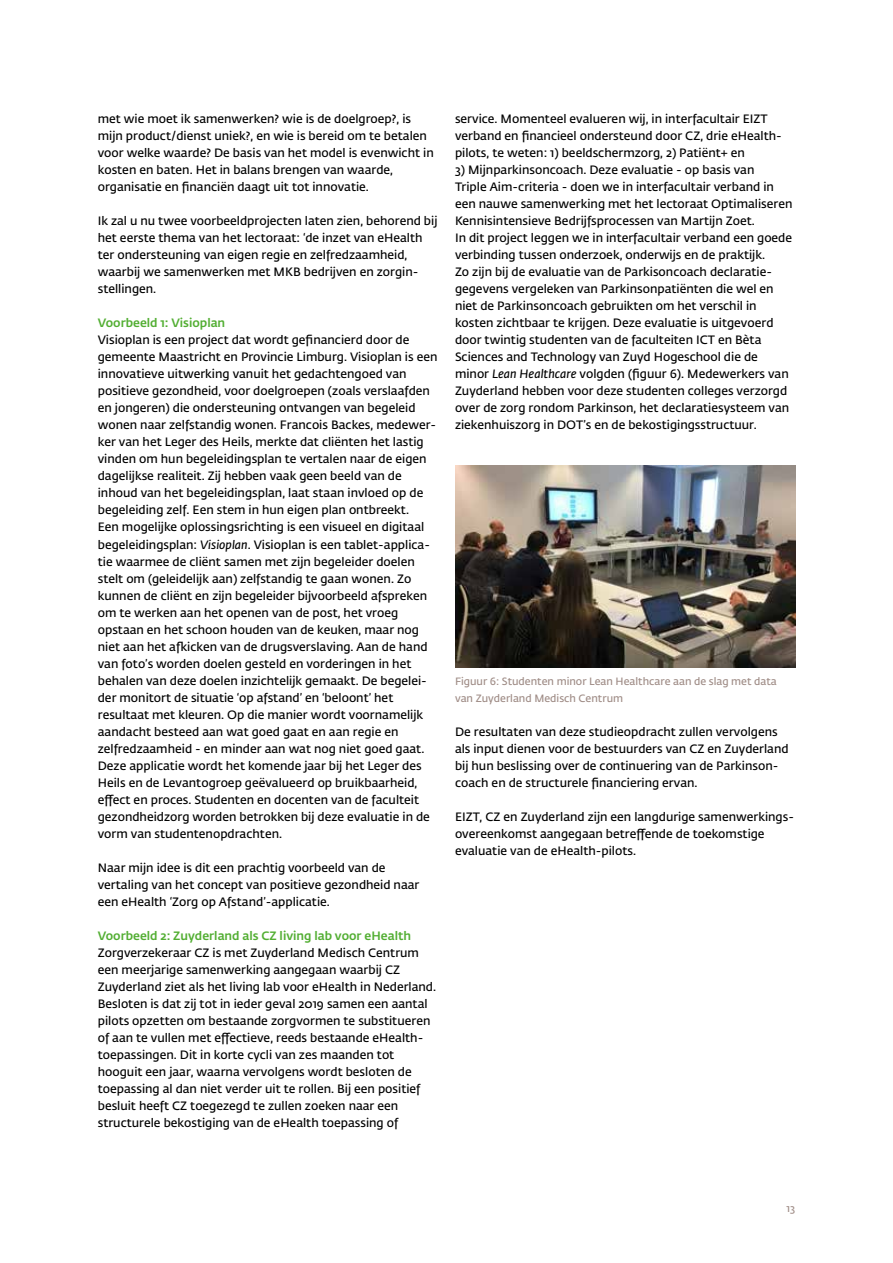
<style>
.page{position:relative;width:893px;height:1263px;background:#fff}
.page>*{position:absolute;margin:0;border:0;box-sizing:border-box;transform-origin:0 0}
.t1{font:600 12px/17px "Fedra Sans Std";color:#000}
.t2{font:500 12px "Fedra Sans Std";color:#52ae32}
.t3{font:600 10.5px/17px "Fedra Sans Std";color:#9f8c86}
.s1{font-style:italic}
</style>
<div class="page">
<img style="left:455px;top:465px;width:340px;height:203px">
<p class="t1" style="left:98px;top:111px;width:337px">met wie moet ik samenwerken? wie is de doelgroep?, is mijn product/dienst uniek?, en wie is bereid om te betalen voor welke waarde? De basis van het model is evenwicht in kosten en baten. Het in balans brengen van waarde, organisatie en financiën daagt uit tot innovatie.</p>
<p class="t1" style="left:98px;top:213px;width:341px">Ik zal u nu twee voorbeeldprojecten laten zien, behorend bij het eerste thema van het lectoraat: ‘de inzet van eHealth ter ondersteuning van eigen regie en zelfredzaamheid, waarbij we samenwerken met MKB bedrijven en zorgin&shy;stellingen.</p>
<p class="t2" style="left:98px;top:316px;width:129px">Voorbeeld 1: Visioplan</p>
<p class="t1" style="left:98px;top:332px;width:341px">Visioplan is een project dat wordt gefinancierd door de gemeente Maastricht en Provincie Limburg. Visioplan is een innovatieve uitwerking vanuit het gedachtengoed van positieve gezondheid, voor doelgroepen (zoals verslaafden en jongeren) die ondersteuning ontvangen van begeleid wonen naar zelfstandig wonen. Francois Backes, medewer&shy;ker van het Leger des Heils, merkte dat cliënten het lastig vinden om hun begeleidingsplan te vertalen naar de eigen dagelijkse realiteit. Zij hebben vaak geen beeld van de inhoud van het begeleidingsplan, laat staan invloed op de begeleiding zelf. Een stem in hun eigen plan ontbreekt.<br>Een mogelijke oplossingsrichting is een visueel en digitaal begeleidingsplan: <span class="s1">Visioplan</span>. Visioplan is een tablet-applica&shy;tie waarmee de cliënt samen met zijn begeleider doelen stelt om (geleidelijk aan) zelfstandig te gaan wonen. Zo kunnen de cliënt en zijn begeleider bijvoorbeeld afspreken om te werken aan het openen van de post, het vroeg opstaan en het schoon houden van de keuken, maar nog niet aan het afkicken van de drugsverslaving. Aan de hand van foto’s worden doelen gesteld en vorderingen in het behalen van deze doelen inzichtelijk gemaakt. De begelei&shy;der monitort de situatie ‘op afstand’ en ‘beloont’ het resultaat met kleuren. Op die manier wordt voornamelijk aandacht besteed aan wat goed gaat en aan regie en zelfredzaamheid - en minder aan wat nog niet goed gaat.<br>Deze applicatie wordt het komende jaar bij het Leger des Heils en de Levantogroep geëvalueerd op bruikbaarheid, effect en proces. Studenten en docenten van de faculteit gezondheidzorg worden betrokken bij deze evaluatie in de vorm van studentenopdrachten.</p>
<p class="t1" style="left:98px;top:859px;width:323px">Naar mijn idee is dit een prachtig voorbeeld van de vertaling van het concept van positieve gezondheid naar een eHealth ‘Zorg op Afstand’-applicatie.</p>
<p class="t2" style="left:98px;top:928px;width:315px">Voorbeeld 2: Zuyderland als CZ living lab voor eHealth</p>
<p class="t1" style="left:98px;top:944px;width:340px">Zorgverzekeraar CZ is met Zuyderland Medisch Centrum een meerjarige samenwerking aangegaan waarbij CZ Zuyderland ziet als het living lab voor eHealth in Nederland.<br>Besloten is dat zij tot in ieder geval 2019 samen een aantal pilots opzetten om bestaande zorgvormen te substitueren of aan te vullen met effectieve, reeds bestaande eHealth&shy;toepassingen. Dit in korte cycli van zes maanden tot hooguit een jaar, waarna vervolgens wordt besloten de toepassing al dan niet verder uit te rollen. Bij een positief besluit heeft CZ toegezegd te zullen zoeken naar een structurele bekostiging van de eHealth toepassing of</p>
<p class="t1" style="left:455px;top:111px;width:328px">service. Momenteel evalueren wij, in interfacultair EIZT verband en financieel ondersteund door CZ, drie eHealth&shy;pilots, te weten: 1) beeldschermzorg, 2) Patiënt+ en</p>
<p class="t1" style="left:455px;top:162px;width:339px">3) Mijnparkinsoncoach. Deze evaluatie - op basis van<br>Triple Aim-criteria - doen we in interfacultair verband in een nauwe samenwerking met het lectoraat Optimaliseren Kennisintensieve Bedrijfsprocessen van Martijn Zoet.<br>In dit project leggen we in interfacultair verband een goede verbinding tussen onderzoek, onderwijs en de praktijk.<br>Zo zijn bij de evaluatie van de Parkisoncoach declaratie&shy;gegevens vergeleken van Parkinsonpatiënten die wel en niet de Parkinsoncoach gebruikten om het verschil in kosten zichtbaar te krijgen. Deze evaluatie is uitgevoerd door twintig studenten van de faculteiten ICT en Bèta Sciences and Technology van Zuyd Hogeschool die de minor <span class="s1">Lean Healthcare</span> volgden (figuur 6). Medewerkers van Zuyderland hebben voor deze studenten colleges verzorgd over de zorg rondom Parkinson, het declaratiesysteem van ziekenhuiszorg in DOT’s en de bekostigingsstructuur.</p>
<p class="t3" style="left:455px;top:673px;width:323px">Figuur 6: Studenten minor Lean Healthcare aan de slag met data van Zuyderland Medisch Centrum</p>
<p class="t1" style="left:455px;top:723px;width:335px">De resultaten van deze studieopdracht zullen vervolgens als input dienen voor de bestuurders van CZ en Zuyderland bij hun beslissing over de continuering van de Parkinson&shy;coach en de structurele financiering ervan.</p>
<p class="t1" style="left:455px;top:808px;width:341px">EIZT, CZ en Zuyderland zijn een langdurige samenwerkings&shy;overeenkomst aangegaan betreffende de toekomstige evaluatie van de eHealth-pilots.</p>
<p class="t3" style="left:786px;top:1200px;width:10px">13</p>
</div>
